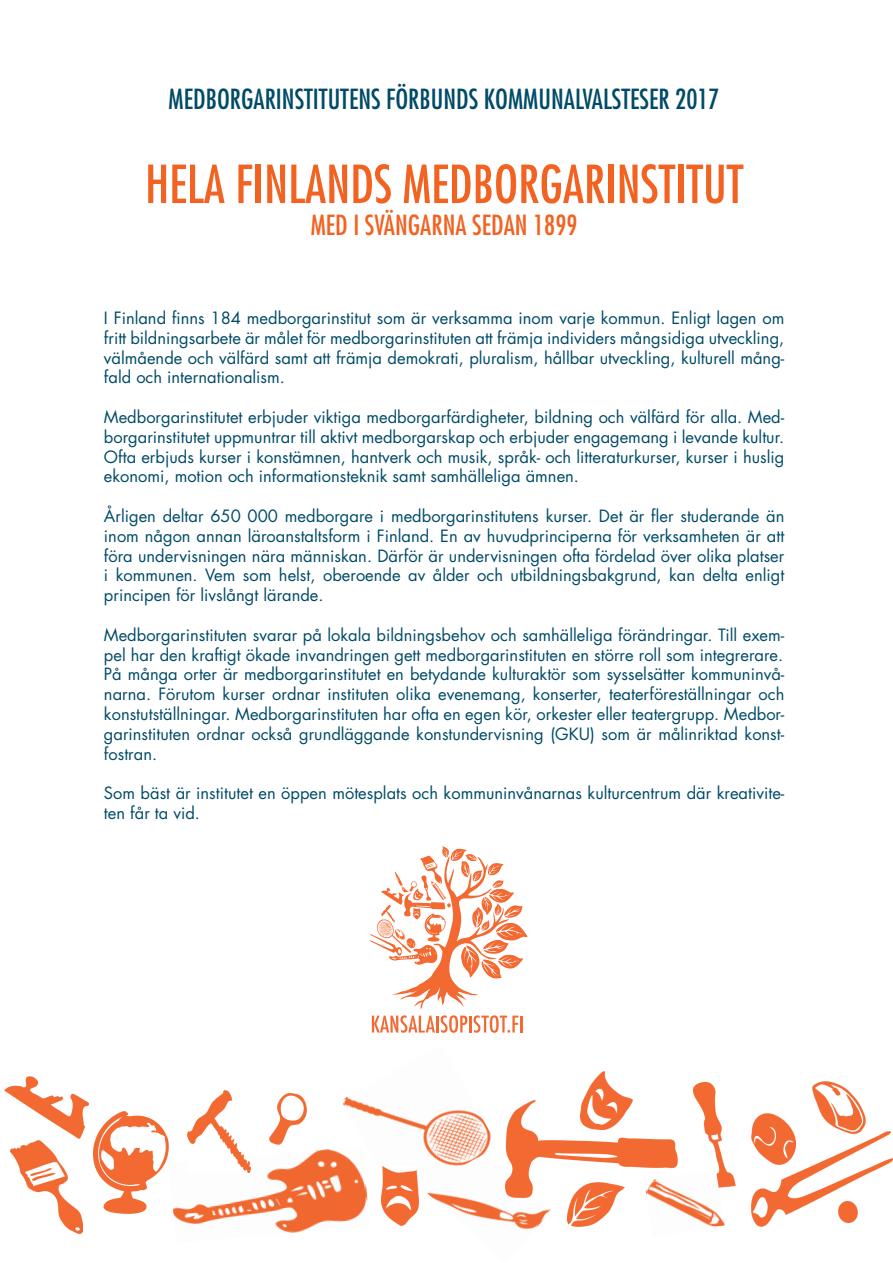
<style>
.page{position:relative;width:893px;height:1263px;background:#fff}
.page>*{position:absolute;margin:0;border:0;box-sizing:border-box;transform-origin:0 0}
.t1{font:condensed 51px "Futura Std";color:#f26221}
.t2{font:condensed 27px "Futura Std";color:#014b68}
.t3{font:condensed 27px "Futura Std";color:#f26221}
.t4{font:16.5px/19.8px "Futura Std";color:#014b68;text-align:justify}
</style>
<div class="page">
<img style="left:4px;top:1076px;width:84px;height:63px">
<img style="left:751px;top:1132px;width:142px;height:94px">
<img style="left:269px;top:1093px;width:38px;height:51px">
<img style="left:751px;top:1113px;width:44px;height:51px">
<img style="left:813px;top:1081px;width:52px;height:52px">
<img style="left:93px;top:1112px;width:76px;height:101px">
<img style="left:440px;top:1141px;width:111px;height:89px">
<img style="left:506px;top:1100px;width:172px;height:97px">
<img style="left:694px;top:1082px;width:41px;height:105px">
<img style="left:644px;top:1169px;width:81px;height:58px">
<img style="left:839px;top:1202px;width:18px;height:20px">
<img style="left:10px;top:1141px;width:72px;height:92px">
<img style="left:580px;top:1071px;width:52px;height:58px">
<img style="left:568px;top:1183px;width:57px;height:44px">
<img style="left:173px;top:1149px;width:193px;height:84px">
<img style="left:341px;top:1097px;width:157px;height:105px">
<img style="left:382px;top:1167px;width:36px;height:58px">
<img style="left:187px;top:1090px;width:63px;height:82px">
<svg style="left:370px;top:846px;width:158px;height:163px"></svg>
<svg style="left:372px;top:1015px;width:146px;height:18px"></svg>
<hr style="left:520px;top:1015px;width:3px;height:17px;background:#f26931">
<h2 class="t2" style="left:169px;top:83px;width:552px">MEDBORGARINSTITUTENS FÖRBUNDS KOMMUNALVALSTESER 2017</h2>
<h1 class="t1" style="left:145px;top:154px;width:600px">HELA FINLANDS MEDBORGARINSTITUT</h1>
<h2 class="t3" style="left:311px;top:209px;width:268px">MED I SVÄNGARNA SEDAN 1899</h2>
<p class="t4" style="left:104px;top:308px;width:682px">I Finland finns 184 medborgarinstitut som är verksamma inom varje kommun. Enligt lagen om fritt bildningsarbete är målet för medborgarinstituten att främja individers mångsidiga utveckling, välmående och välfärd samt att främja demokrati, pluralism, hållbar utveckling, kulturell mång&shy;fald och internationalism.</p>
<p class="t4" style="left:104px;top:407px;width:682px">Medborgarinstitutet erbjuder viktiga medborgarfärdigheter, bildning och välfärd för alla. Med&shy;borgarinstitutet uppmuntrar till aktivt medborgarskap och erbjuder engagemang i levande kultur.<br>Ofta erbjuds kurser i konstämnen, hantverk och musik, språk- och litteraturkurser, kurser i huslig ekonomi, motion och informationsteknik samt samhälleliga ämnen.</p>
<p class="t4" style="left:104px;top:506px;width:682px">Årligen deltar 650 000 medborgare i medborgarinstitutens kurser. Det är fler studerande än inom någon annan läroanstaltsform i Finland. En av huvudprinciperna för verksamheten är att föra undervisningen nära människan. Därför är undervisningen ofta fördelad över olika platser i kommunen. Vem som helst, oberoende av ålder och utbildningsbakgrund, kan delta enligt principen för livslångt lärande.</p>
<p class="t4" style="left:104px;top:625px;width:682px">Medborgarinstituten svarar på lokala bildningsbehov och samhälleliga förändringar. Till exem&shy;pel har den kraftigt ökade invandringen gett medborgarinstituten en större roll som integrerare.<br>På många orter är medborgarinstitutet en betydande kulturaktör som sysselsätter kommuninvå&shy;narna. Förutom kurser ordnar instituten olika evenemang, konserter, teaterföreställningar och konstutställningar. Medborgarinstituten har ofta en egen kör, orkester eller teatergrupp. Medbor&shy;garinstituten ordnar också grundläggande konstundervisning (GKU) som är målinriktad konst&shy;fostran.</p>
<p class="t4" style="left:104px;top:783px;width:682px">Som bäst är institutet en öppen mötesplats och kommuninvånarnas kulturcentrum där kreativite&shy;ten får ta vid.</p>
</div>
